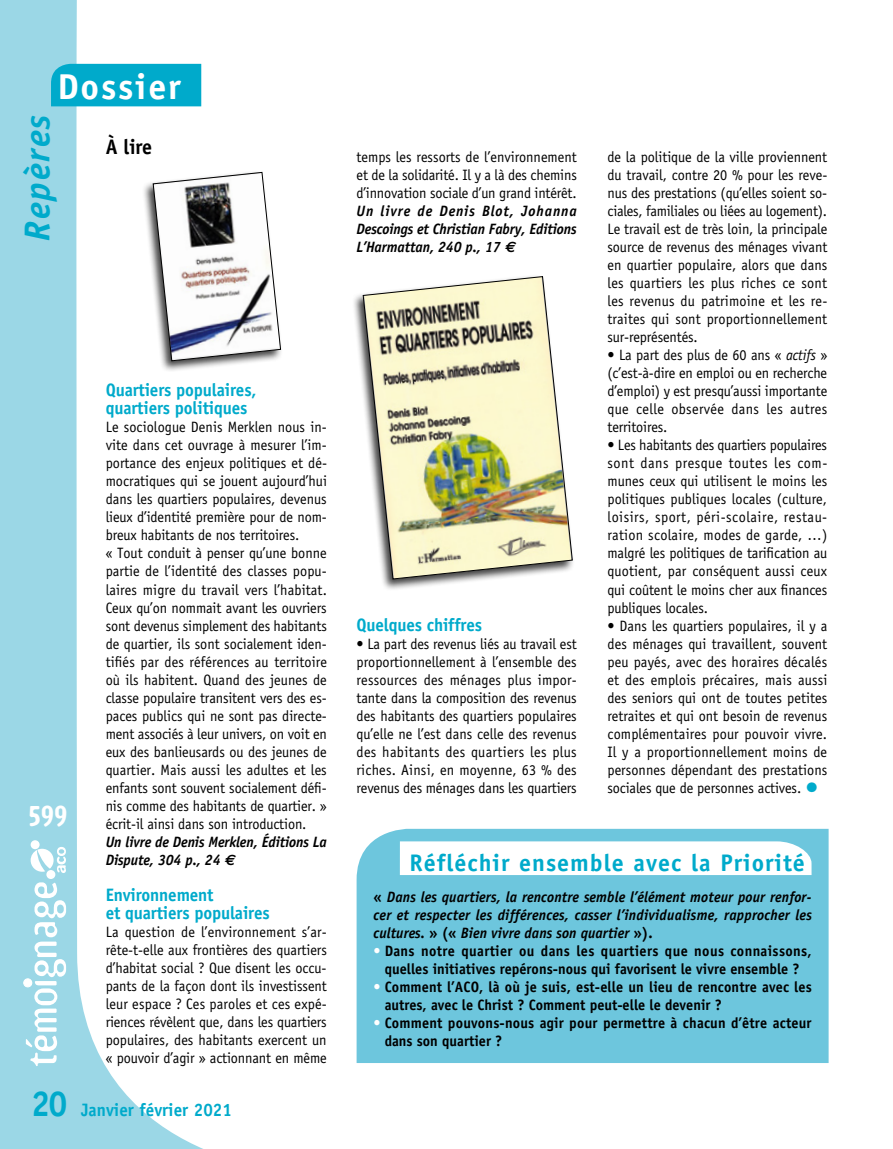
<style>
.page{position:relative;width:893px;height:1149px;background:#fff}
.page>*{position:absolute;margin:0;border:0;box-sizing:border-box;transform-origin:0 0}
.t1{font:700 36px "Officina Sans";letter-spacing:.05em;color:#fff}
.t2{font:italic 700 36px "Officina Sans";letter-spacing:.05em;color:#00aacb}
.t3{font:700 27px "Amoebia";color:#fff;scale:.85 1}
.t4{font:700 24px "Officina Sans";letter-spacing:.04em;color:#00aacb}
.t5{font:700 21px "Officina Sans";color:#000;scale:.95 1}
.t6{font:700 18px/18px "Officina Sans";letter-spacing:-.01em;color:#00aacb;scale:.95 1}
.t7{font:15px/18px "Officina Sans";letter-spacing:-.005em;color:#000;text-align:justify;scale:.95 1}
.t8{font:italic 700 15px/18px "Officina Sans";letter-spacing:-.01em;color:#000;text-align:justify;scale:.95 1}
.t9{font:700 15px/18px "Officina Sans";letter-spacing:.01em;color:#000;scale:.95 1}
.s1{font-family:"Euro Sans"}
.s2{font-size:36px}
.s3{font-style:italic}
.s4{font-size:27px;color:#00aacb}
.s5{font-style:normal}
.s6{color:#fff}
</style>
<div class="page">
<svg style="left:0;top:0;width:202px;height:1148px"></svg>
<svg style="left:26px;top:882px;width:40px;height:183px"></svg>
<div style="left:46px;top:869px;width:9px;height:9px;border:2px solid #fff;border-radius:50%"></div>
<div style="left:31px;top:840px;width:9px;height:8px;border:2px solid #fff;border-radius:50%"></div>
<div style="left:47px;top:870px;width:7px;height:7px;background:#fff;border-radius:50%"></div>
<div style="left:32px;top:841px;width:7px;height:7px;background:#fff;border-radius:50%"></div>
<svg style="left:31px;top:846px;width:35px;height:26px"></svg>
<div style="left:24px;top:978px;width:8px;height:8px;background:#fff;border-radius:50%"></div>
<div style="left:23px;top:978px;width:9px;height:9px;border:1px solid #fff;border-radius:50%"></div>
<div style="left:51px;top:64px;width:150px;height:42px;background:#00aacb"></div>
<div style="left:357px;top:828px;width:472px;height:234px;background:#6dc6dd"></div>
<svg style="left:400px;top:841px;width:412px;height:33px"></svg>
<div style="left:141px;top:170px;width:142px;height:202px;background:#000;opacity:.75"></div>
<svg style="left:152px;top:171px;width:129px;height:190px"></svg>
<div style="left:351px;top:274px;width:224px;height:316px;background:#000;opacity:.75"></div>
<img style="left:362px;top:275px;width:211px;height:305px">
<h1 class="t1" style="left:57px;top:64px;width:125px">Dossier</h1>
<h1 class="t2" style="left:16px;top:240px;width:128px;rotate:-90deg">Repères</h1>
<h3 class="t5" style="left:106px;top:133px;width:50px">À lire</h3>
<h2 class="t3" style="left:29px;top:801px;width:46px">599</h2>
<p class="t6" style="left:106px;top:381px;width:160px">Quartiers populaires, quartiers politiques</p>
<p class="t7" style="left:106px;top:418px;width:234px;text-align:left">Le sociologue Denis Merklen nous in&shy;vite dans cet ouvrage à mesurer l’im&shy;portance des enjeux politiques et dé&shy;mocratiques qui se jouent aujourd’hui dans les quartiers populaires, devenus lieux d’identité première pour de nom&shy;breux habitants de nos territoires.<br>« Tout conduit à penser qu’une bonne partie de l’identité des classes popu&shy;laires migre du travail vers l’habitat.<br>Ceux qu’on nommait avant les ouvriers sont devenus simplement des habitants de quartier, ils sont socialement iden&shy;tifiés par des références au territoire où ils habitent. Quand des jeunes de classe populaire transitent vers des es&shy;paces publics qui ne sont pas directe&shy;ment associés à leur univers, on voit en eux des banlieusards ou des jeunes de quartier. Mais aussi les adultes et les enfants sont souvent socialement défi&shy;nis comme des habitants de quartier. » écrit-il ainsi dans son introduction.</p>
<p class="t8" style="left:106px;top:832px;width:234px">Un livre de Denis Merklen, Éditions La<br>Dispute, 304 p., 24 <span class="s1">€</span></p>
<p class="t6" style="left:106px;top:885px;width:174px">Environnement<br>et quartiers populaires</p>
<p class="t7" style="left:106px;top:922px;width:234px">La question de l’environnement s’ar&shy;rête-t-elle aux frontières des quartiers d’habitat social ? Que disent les occu&shy;pants de la façon dont ils investissent leur espace ? Ces paroles et ces expé&shy;riences révèlent que, dans les quartiers populaires, des habitants exercent un « pouvoir d’agir » actionnant en même</p>
<p class="t6" style="left:31px;top:1100px;width:213px"><span class="s2">20</span> Janvier février 2021</p>
<p class="t7" style="left:357px;top:148px;width:233px">temps les ressorts de l’environnement et de la solidarité. Il y a là des chemins d’innovation sociale d’un grand intérêt.</p>
<p class="t8" style="left:357px;top:202px;width:233px">Un livre de Denis Blot, Johanna Descoings et Christian Fabry, Editions L’Harmattan, 240 p., 17 <span class="s1">€</span></p>
<p class="t6" style="left:357px;top:615px;width:134px">Quelques chiffres</p>
<p class="t7" style="left:357px;top:634px;width:233px">• La part des revenus liés au travail est proportionnellement à l’ensemble des ressources des ménages plus impor&shy;tante dans la composition des revenus des habitants des quartiers populaires qu’elle ne l’est dans celle des revenus des habitants des quartiers les plus riches. Ainsi, en moyenne, 63 % des revenus des ménages dans les quartiers</p>
<p class="t7" style="left:607px;top:148px;width:233px">de la politique de la ville proviennent du travail, contre 20 % pour les reve&shy;nus des prestations (qu’elles soient so&shy;ciales, familiales ou liées au logement).<br>Le travail est de très loin, la principale source de revenus des ménages vivant en quartier populaire, alors que dans les quartiers les plus riches ce sont les revenus du patrimoine et les re&shy;traites qui sont proportionnellement sur-représentés.</p>
<p class="t7" style="left:607px;top:346px;width:233px">• La part des plus de 60 ans « <span class="s3">actifs</span> » (c’est-à-dire en emploi ou en recherche d’emploi) y est presqu’aussi importante que celle observée dans les autres territoires.</p>
<p class="t7" style="left:607px;top:436px;width:233px">• Les habitants des quartiers populaires sont dans presque toutes les com&shy;munes ceux qui utilisent le moins les politiques publiques locales (culture, loisirs, sport, péri-scolaire, restau&shy;ration scolaire, modes de garde, …) malgré les politiques de tarification au quotient, par conséquent aussi ceux qui coûtent le moins cher aux finances publiques locales.</p>
<p class="t7" style="left:607px;top:616px;width:233px">• Dans les quartiers populaires, il y a des ménages qui travaillent, souvent peu payés, avec des horaires décalés et des emplois précaires, mais aussi des seniors qui ont de toutes petites retraites et qui ont besoin de revenus complémentaires pour pouvoir vivre.<br>Il y a proportionnellement moins de personnes dépendant des prestations sociales que de personnes actives. <span class="s4">•</span></p>
<h3 class="t4" style="left:409px;top:848px;width:397px">Réfléchir ensemble avec la Priorité</h3>
<p class="t8" style="left:374px;top:887px;width:463px"><span class="s5">«</span> Dans les quartiers, la rencontre semble l’élément moteur pour renfor&shy;cer et respecter les différences, casser l’individualisme, rapprocher les cultures. <span class="s5">» («</span> Bien vivre dans son quartier <span class="s5">»).</span></p>
<p class="t9" style="left:374px;top:941px;width:463px;text-align:center"><span class="s6">•</span> Dans notre quartier ou dans les quartiers que nous connaissons, quelles initiatives repérons-nous qui favorisent le vivre ensemble ?</p>
<p class="t9" style="left:385px;top:977px;width:451px;text-indent:-11px"><span class="s6">•</span> Comment l’ACO, là où je suis, est-elle un lieu de rencontre avec les autres, avec le Christ ? Comment peut-elle le devenir ?</p>
<p class="t9" style="left:385px;top:1013px;width:451px;text-indent:-11px"><span class="s6">•</span> Comment pouvons-nous agir pour permettre à chacun d’être acteur dans son quartier ?</p>
</div>
